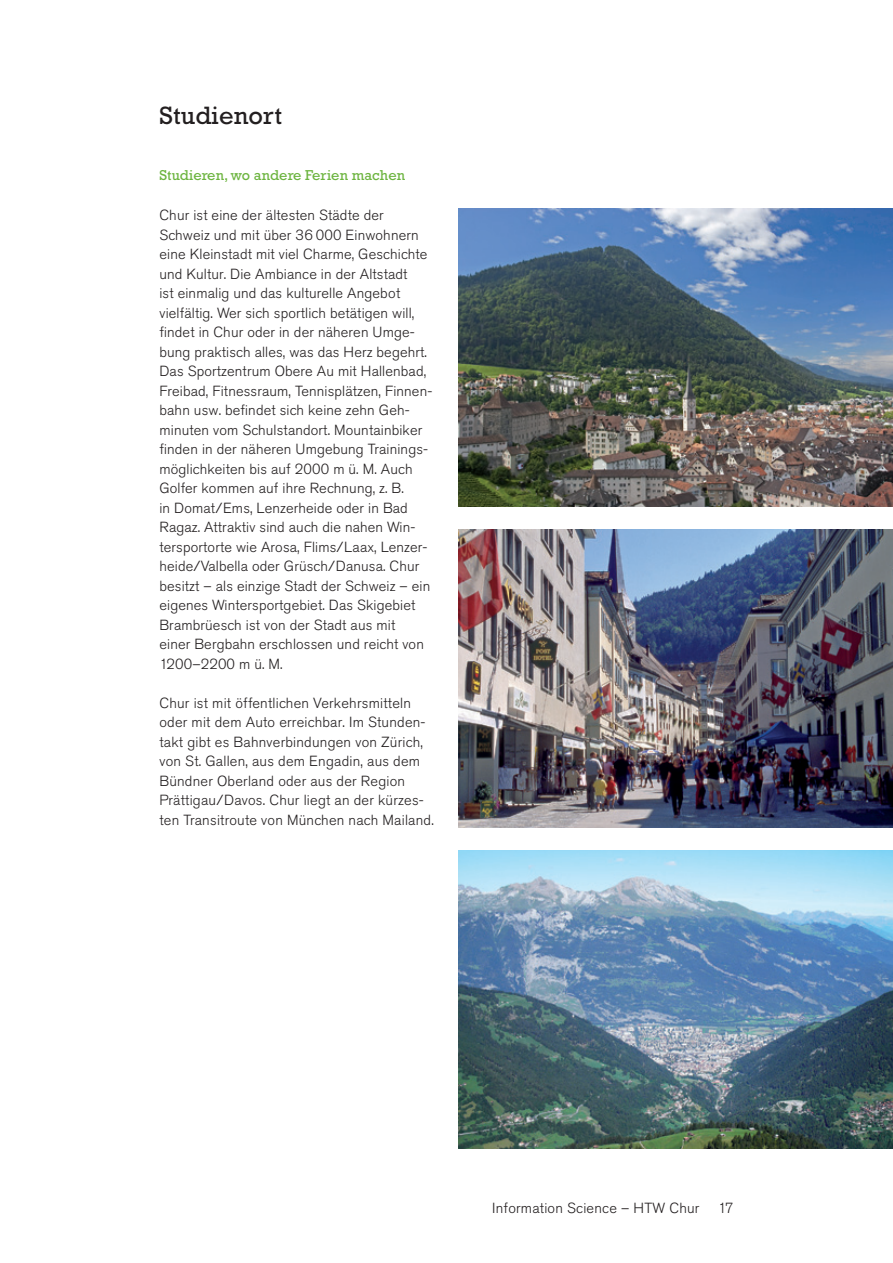
<style>
.page{position:relative;width:893px;height:1263px;background:#fff}
.page>*{position:absolute;margin:0;border:0;box-sizing:border-box;transform-origin:0 0}
.t1{font:25.5px "Rockwell Std";letter-spacing:.005em;color:#231f20}
.t2{font:300 14.55px/19.5px "Akzidenz Grotesk Pro";letter-spacing:.01em;color:#231f20}
.t3{font:14.55px "Rockwell Std";letter-spacing:.005em;color:#6cb43f}
</style>
<div class="page">
<img style="left:458px;top:209px;width:435px;height:297px">
<img style="left:458px;top:850px;width:435px;height:298px">
<img style="left:458px;top:530px;width:435px;height:298px">
<h1 class="t1" style="left:159px;top:100px;width:124px">Studienort</h1>
<p class="t3" style="left:159px;top:167px;width:247px">Studieren, wo andere Ferien machen</p>
<p class="t2" style="left:159px;top:206px;width:274px">Chur ist eine der ältesten Städte der Schweiz und mit über 36 000 Einwohnern eine Kleinstadt mit viel Charme, Geschichte und Kultur. Die Ambiance in der Altstadt<br>ist einmalig und das kulturelle Angebot vielfältig. Wer sich sportlich betätigen will, findet in Chur oder in der näheren Umge&shy;bung praktisch alles, was das Herz begehrt.<br>Das Sportzentrum Obere Au mit Hallenbad, Freibad, Fitnessraum, Tennisplätzen, Finnen&shy;bahn usw. befindet sich keine zehn Geh&shy;minuten vom Schulstandort. Mountainbiker finden in der näheren Umgebung Trainings&shy;möglichkeiten bis auf 2000 m ü. M. Auch Golfer kommen auf ihre Rechnung, z. B.<br>in Domat/Ems, Lenzerheide oder in Bad Ragaz. Attraktiv sind auch die nahen Win&shy;tersportorte wie Arosa, Flims/Laax, Lenzer&shy;heide/Valbella oder Grüsch/Danusa. Chur besitzt – als einzige Stadt der Schweiz – ein eigenes Wintersportgebiet. Das Skigebiet Brambrüesch ist von der Stadt aus mit<br>einer Bergbahn erschlossen und reicht von 1200–2200 m ü. M.</p>
<p class="t2" style="left:159px;top:693px;width:276px">Chur ist mit öffentlichen Verkehrsmitteln oder mit dem Auto erreichbar. Im Stunden&shy;takt gibt es Bahnverbindungen von Zürich, von St. Gallen, aus dem Engadin, aus dem Bündner Oberland oder aus der Region Prättigau/Davos. Chur liegt an der kürzes&shy;ten Transitroute von München nach Mailand.</p>
<p class="t2" style="left:492px;top:1198px;width:209px">Information Science – HTW Chur</p>
<p class="t2" style="left:718px;top:1198px;width:17px">17</p>
</div>
